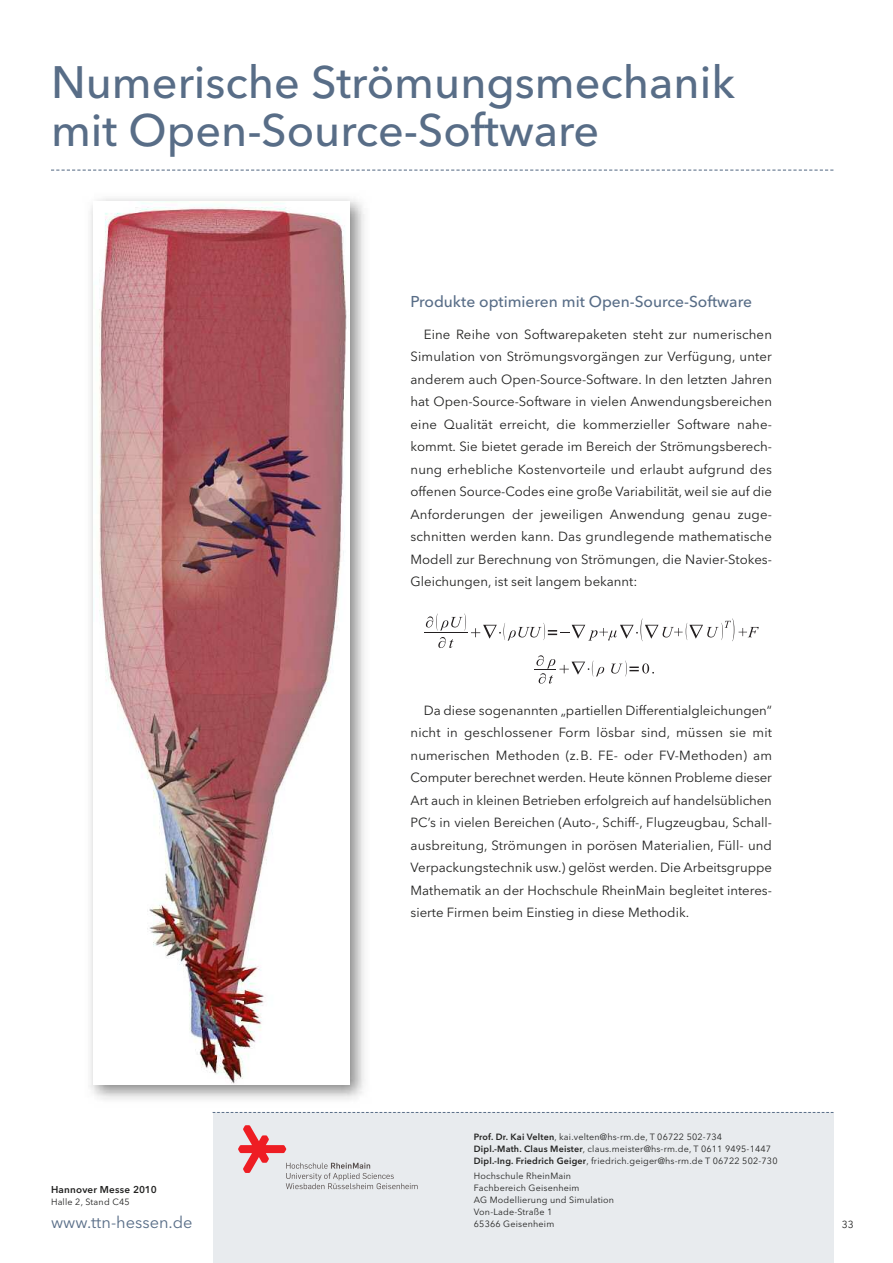
<style>
.page{position:relative;width:893px;height:1263px;background:#fff}
.page>*{position:absolute;margin:0;border:0;box-sizing:border-box;transform-origin:0 0}
.t1{font:500 45px/48px "Avenir Next LT Pro";color:#586d87}
.t2{font:16.35px "Avenir Next LT Pro";color:#586d87}
.t3{font:500 15.6px "Avenir Next LT Pro";color:#586d87}
.t4{font:13.2px/22.5px "Avenir Next LT Pro";color:#222221;text-align:justify}
.t5{font:10.2px "Avenir Next LT Pro";color:#222221}
.t6{font:600 9.9px "Avenir Next LT Pro";letter-spacing:.02em;color:#222221}
.t7{font:9px/12px "Avenir Next LT Pro";letter-spacing:.02em;color:#222221}
.s1{font-weight:600}
</style>
<div class="page">
<div style="left:213px;top:1112px;width:620px;height:151px;background:#e8ebee"></div>
<hr style="left:424px;top:632px;width:44px;height:1px;background:#231f20">
<svg style="left:426px;top:613px;width:333px;height:35px"></svg>
<svg style="left:534px;top:655px;width:70px;height:28px"></svg>
<svg style="left:611px;top:660px;width:43px;height:17px"></svg>
<svg style="left:51px;top:170px;width:782px;height:1px"></svg>
<svg style="left:213px;top:1112px;width:620px;height:1px"></svg>
<svg style="left:238px;top:1125px;width:180px;height:64px"></svg>
<img style="left:90px;top:198px;width:275px;height:902px">
<img style="left:94px;top:202px;width:256px;height:882px">
<h1 class="t1" style="left:51px;top:63px;width:686px">Numerische Strömungsmechanik mit Open-Source-Software</h1>
<p class="t3" style="left:411px;top:296px;width:343px">Produkte optimieren mit Open-Source-Software</p>
<p class="t4" style="left:411px;top:324px;width:363px;text-indent:13px">Eine Reihe von Softwarepaketen steht zur numerischen Simulation von Strömungsvorgängen zur Verfügung, unter anderem auch Open-Source-Software. In den letzten Jahren hat Open-Source-Software in vielen Anwendungsbereichen eine Qualität erreicht, die kommerzieller Software nahe&shy;kommt. Sie bietet gerade im Bereich der Strömungsberech&shy;nung erhebliche Kostenvorteile und erlaubt aufgrund des offenen Source-Codes eine große Variabilität, weil sie auf die Anforderungen der jeweiligen Anwendung genau zuge&shy;schnitten werden kann. Das grundlegende mathematische Modell zur Berechnung von Strömungen, die Navier-Stokes-Gleichungen, ist seit langem bekannt:</p>
<p class="t4" style="left:411px;top:700px;width:363px;text-indent:13px">Da diese sogenannten „partiellen Differentialgleichungen“ nicht in geschlossener Form lösbar sind, müssen sie mit numerischen Methoden (z.B. FE- oder FV-Methoden) am Computer berechnet werden. Heute können Probleme dieser Art auch in kleinen Betrieben erfolgreich auf handelsüblichen PC’s in vielen Bereichen (Auto-, Schiff-, Flugzeugbau, Schall&shy;ausbreitung, Strömungen in porösen Materialien, Füll- und Verpackungstechnik usw.) gelöst werden. Die Arbeitsgruppe Mathematik an der Hochschule RheinMain begleitet interes&shy;sierte Firmen beim Einstieg in diese Methodik.</p>
<p class="t6" style="left:51px;top:1186px;width:107px">Hannover Messe 2010</p>
<p class="t7" style="left:51px;top:1197px;width:80px">Halle 2, Stand C45</p>
<p class="t2" style="left:51px;top:1216px;width:143px">www.ttn-hessen.de</p>
<p class="t7" style="left:474px;top:1132px;width:305px"><span class="s1">Prof. Dr. Kai Velten</span>, kai.velten@hs-rm.de, T 06722 502-734<br><span class="s1">Dipl.-Math. Claus Meister</span>, claus.meister@hs-rm.de, T 0611 9495-1447<br><span class="s1">Dipl.-Ing. Friedrich Geiger</span>, friedrich.geiger@hs-rm.de T 06722 502-730</p>
<p class="t7" style="left:474px;top:1171px;width:142px">Hochschule RheinMain<br>Fachbereich Geisenheim<br>AG Modellierung und Simulation<br>Von-Lade-Straße 1<br>65366 Geisenheim</p>
<p class="t5" style="left:842px;top:1221px;width:13px">33</p>
</div>
